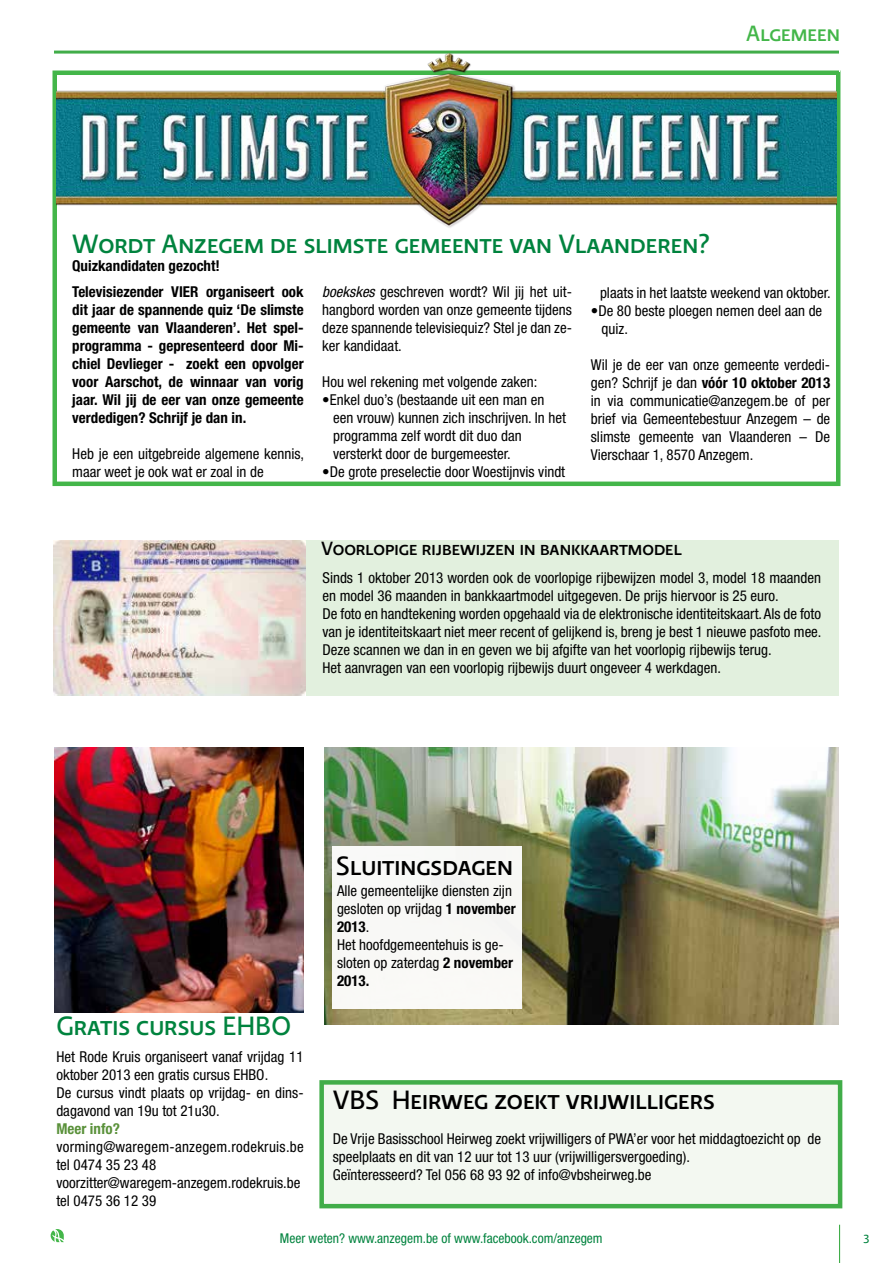
<style>
.page{position:relative;width:893px;height:1263px;background:#fff}
.page>*{position:absolute;margin:0;border:0;box-sizing:border-box;transform-origin:0 0}
.t1{font:500 27px "Relato Sans OT";color:#00833e}
.t2{font:500 27px "Relato Sans OT";color:#000}
.t3{font:500 22.5px "Relato Sans OT";color:#43b649}
.t4{font:500 19.5px "Relato Sans OT";color:#000}
.t5{font:condensed 15px/18px "Helvetica Neue LT Std";color:#000}
.t6{font:700 condensed 15px/18px "Helvetica Neue LT Std";color:#000}
.t7{font:700 condensed 15px "Helvetica Neue LT Std";color:#5a913a}
.t8{font:condensed 13.5px "Helvetica Neue LT Std";color:#00833e}
.t9{font:500 12px "Relato Sans OT";color:#00833e}
.s1{font-style:italic}
.s2{font-weight:700}
</style>
<div class="page">
<div style="left:319px;top:1080px;width:523px;height:128px;background:#f3f8f1;border:4px solid #41ad49"></div>
<div style="left:56px;top:540px;width:783px;height:155px;background:#e2f0de"></div>
<div style="left:52px;top:70px;width:788px;height:416px;border:4px solid #43b649"></div>
<svg style="left:51px;top:1229px;width:13px;height:13px"></svg>
<hr style="left:839px;top:0;width:1px;height:72px;background:#fff">
<hr style="left:839px;top:1225px;width:1px;height:38px;background:#41ad49">
<hr style="left:54px;top:51px;width:785px;height:3px;background:#41ad49">
<img style="left:54px;top:748px;width:250px;height:264px">
<img style="left:57px;top:54px;width:780px;height:175px">
<img style="left:324px;top:748px;width:514px;height:276px">
<div style="left:333px;top:846px;width:189px;height:162px;background:#f8f8f6"></div>
<img style="left:53px;top:540px;width:252px;height:155px">
<h2 class="t3" style="left:746px;top:20px;width:95px">Algemeen</h2>
<h1 class="t1" style="left:72px;top:227px;width:639px">Wordt Anzegem de slimste gemeente van Vlaanderen?</h1>
<p class="t6" style="left:72px;top:252px;width:233px;line-height:25.8px">Quizkandidaten gezocht!<br>Televisiezender VIER organiseert ook</p>
<p class="t6" style="left:72px;top:300px;width:233px;text-align:justify">dit jaar de spannende quiz ‘De slimste gemeente van Vlaanderen’. Het spel&shy;programma - gepresenteerd door Mi&shy;chiel Devlieger - zoekt een opvolger voor Aarschot, de winnaar van vorig jaar. Wil jij de eer van onze gemeente verdedigen? Schrijf je dan in.</p>
<p class="t5" style="left:72px;top:444px;width:233px">Heb je een uitgebreide algemene kennis, maar weet je ook wat er zoal in de</p>
<p class="t5" style="left:322px;top:282px;width:251px;text-align:justify"><span class="s1">boekskes</span> geschreven wordt? Wil jij het uit&shy;hangbord worden van onze gemeente tijdens deze spannende televisiequiz? Stel je dan ze&shy;ker kandidaat.</p>
<p class="t5" style="left:322px;top:372px;width:217px">Hou wel rekening met volgende zaken:</p>
<p class="t5" style="left:333px;top:390px;width:234px;text-indent:-11px">•Enkel duo’s (bestaande uit een man en een vrouw) kunnen zich inschrijven. In het programma zelf wordt dit duo dan versterkt door de burgemeester.</p>
<p class="t5" style="left:322px;top:462px;width:244px">•De grote preselectie door Woestijnvis vindt</p>
<p class="t5" style="left:600px;top:283px;width:232px">plaats in het laatste weekend van oktober.</p>
<p class="t5" style="left:602px;top:301px;width:222px;text-indent:-11px">•De 80 beste ploegen nemen deel aan de quiz.</p>
<p class="t5" style="left:591px;top:355px;width:241px;text-align:justify">Wil je de eer van onze gemeente verdedi&shy;gen? Schrijf je dan <span class="s2">vóór 10 oktober 2013 </span>in via communicatie@anzegem.be of per brief via Gemeentebestuur Anzegem – de slimste gemeente van Vlaanderen – De Vierschaar 1, 8570 Anzegem.</p>
<h3 class="t4" style="left:321px;top:537px;width:362px">Voorlopige rijbewijzen in bankkaartmodel</h3>
<p class="t5" style="left:323px;top:568px;width:501px">Sinds 1 oktober 2013 worden ook de voorlopige rijbewijzen model 3, model 18 maanden en model 36 maanden in bankkaartmodel uitgegeven. De prijs hiervoor is 25 euro.<br>De foto en handtekening worden opgehaald via de elektronische identiteitskaart. Als de foto van je identiteitskaart niet meer recent of gelijkend is, breng je best 1 nieuwe pasfoto mee.<br>Deze scannen we dan in en geven we bij afgifte van het voorlopig rijbewijs terug.<br>Het aanvragen van een voorlopig rijbewijs duurt ongeveer 4 werkdagen.</p>
<h1 class="t1" style="left:56px;top:1009px;width:236px">Gratis cursus EHBO</h1>
<p class="t5" style="left:56px;top:1048px;width:249px">Het Rode Kruis organiseert vanaf vrijdag 11 oktober 2013 een gratis cursus EHBO.<br>De cursus vindt plaats op vrijdag- en dins&shy;dagavond van 19u tot 21u30.</p>
<p class="t7" style="left:56px;top:1120px;width:65px">Meer info?</p>
<p class="t5" style="left:56px;top:1138px;width:249px">vorming@waregem-anzegem.rodekruis.be tel 0474 35 23 48 voorzitter@waregem-anzegem.rodekruis.be tel 0475 36 12 39</p>
<h1 class="t2" style="left:336px;top:850px;width:179px">Sluitingsdagen</h1>
<p class="t5" style="left:337px;top:882px;width:180px">Alle gemeentelijke diensten zijn gesloten op vrijdag <span class="s2">1 november<br>2013</span>.<br>Het hoofdgemeentehuis is ge&shy;sloten op zaterdag <span class="s2">2 november<br>2013.</span></p>
<h1 class="t2" style="left:333px;top:1083px;width:384px">VBS Heirweg zoekt vrijwilligers</h1>
<p class="t5" style="left:333px;top:1129px;width:490px">De Vrije Basisschool Heirweg zoekt vrijwilligers of PWA’er voor het middagtoezicht op de speelplaats en dit van 12 uur tot 13 uur (vrijwilligersvergoeding).<br>Geïnteresseerd? Tel 056 68 93 92 of info@vbsheirweg.be</p>
<p class="t8" style="left:280px;top:1230px;width:324px">Meer weten? www.anzegem.be of www.facebook.com/anzegem</p>
<p class="t9" style="left:864px;top:1231px;width:7px">3</p>
</div>
